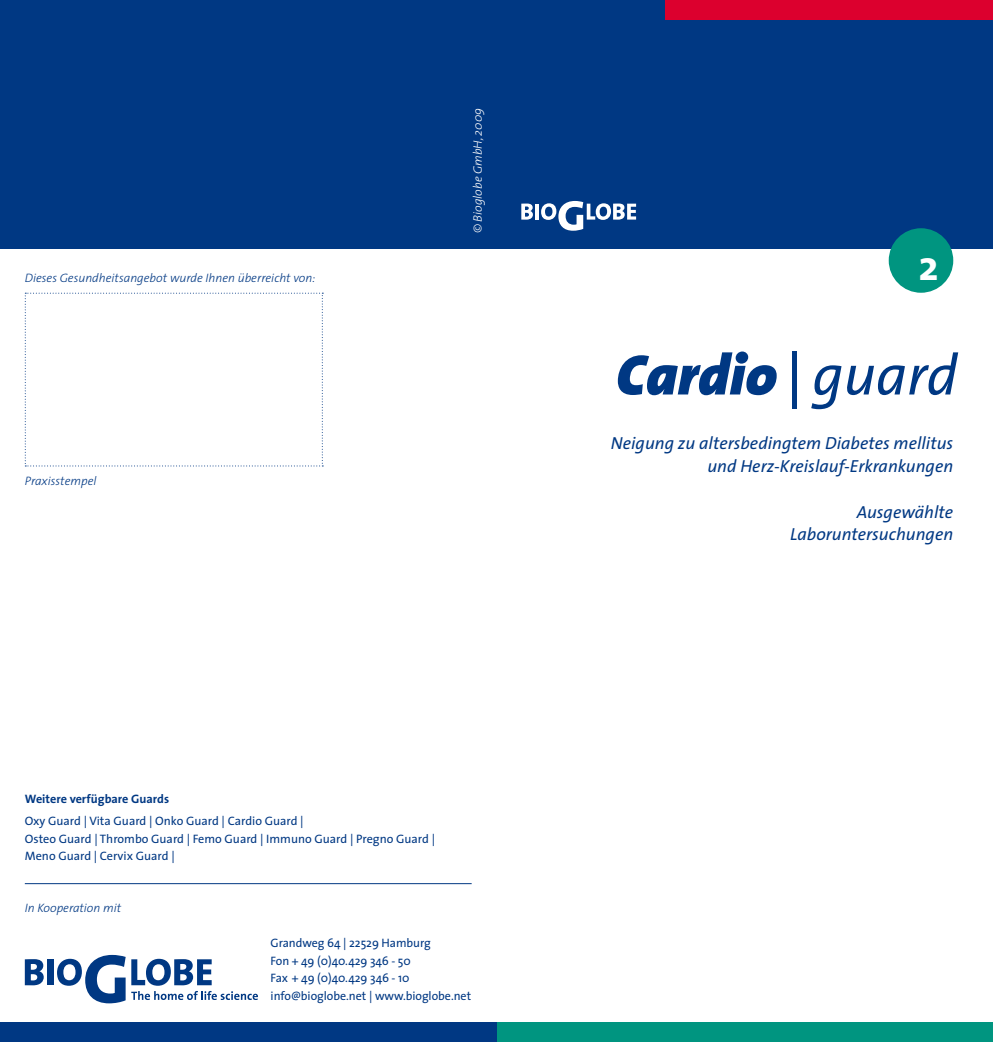
<style>
.page{position:relative;width:993px;height:1042px;background:#fff}
.page>*{position:absolute;margin:0;border:0;box-sizing:border-box;transform-origin:0 0}
.t1{font:700 42px "The Sans";color:#fff}
.t2{font:italic 17.5px/22.8px "The Sans";color:#003883;text-align:right}
.t3{font:12.25px/17.5px "The Sans";letter-spacing:-.005em;color:#003883}
.t4{font:italic 300 12.25px "The Sans";color:#003883}
.t5{font:700 12.25px "The Sans";color:#003883}
.t6{font:italic 300 12.25px "The Sans";color:#fff}
</style>
<div class="page">
<div style="left:0;top:0;width:992px;height:248px;background:#003883"></div>
<div style="left:665px;top:0;width:327px;height:20px;background:#dc002e"></div>
<div style="left:496px;top:1022px;width:496px;height:20px;background:#009580"></div>
<div style="left:888px;top:228px;width:64px;height:65px;background:#009580;border-radius:50%"></div>
<svg style="left:521px;top:204px;width:11px;height:16px"></svg>
<hr style="left:535px;top:204px;width:4px;height:16px;background:#fff">
<svg style="left:541px;top:201px;width:95px;height:30px"></svg>
<div style="left:0;top:1022px;width:496px;height:20px;background:#003883"></div>
<svg style="left:25px;top:959px;width:19px;height:26px"></svg>
<div style="left:48px;top:959px;width:6px;height:26px;background:#003883"></div>
<svg style="left:57px;top:955px;width:201px;height:48px"></svg>
<svg style="left:25px;top:293px;width:298px;height:173px"></svg>
<hr style="left:25px;top:883px;width:446px;height:1px;background:#003883">
<svg style="left:617px;top:351px;width:159px;height:44px"></svg>
<hr style="left:792px;top:351px;width:4px;height:58px;background:#003883">
<svg style="left:811px;top:352px;width:146px;height:57px"></svg>
<p class="t4" style="left:25px;top:268px;width:292px">Dieses Gesundheitsangebot wurde Ihnen überreicht von:</p>
<p class="t4" style="left:25px;top:471px;width:73px">Praxisstempel</p>
<p class="t6" style="left:467px;top:233px;width:127px;rotate:-90deg">© Bioglobe GmbH, 2009</p>
<p class="t5" style="left:25px;top:788px;width:146px">Weitere verfügbare Guards</p>
<p class="t3" style="left:25px;top:812px;width:411px">Oxy Guard | Vita Guard | Onko Guard | Cardio Guard |<br>Osteo Guard | Thrombo Guard | Femo Guard | Immuno Guard | Pregno Guard |<br>Meno Guard | Cervix Guard |</p>
<p class="t4" style="left:25px;top:898px;width:98px">In Kooperation mit</p>
<p class="t3" style="left:270px;top:934px;width:202px">Grandweg 64 | 22529 Hamburg<br>Fon + 49 (0)40.429 346 - 50<br>Fax + 49 (0)40.429 346 - 10 info@bioglobe.net | www.bioglobe.net</p>
<h1 class="t1" style="left:918px;top:230px;width:22px">2</h1>
<h2 class="t2" style="left:610px;top:431px;width:344px">Neigung zu altersbedingtem Diabetes mellitus und Herz-Kreislauf-Erkrankungen</h2>
<h2 class="t2" style="left:790px;top:500px;width:164px">Ausgewählte<br>Laboruntersuchungen</h2>
</div>
